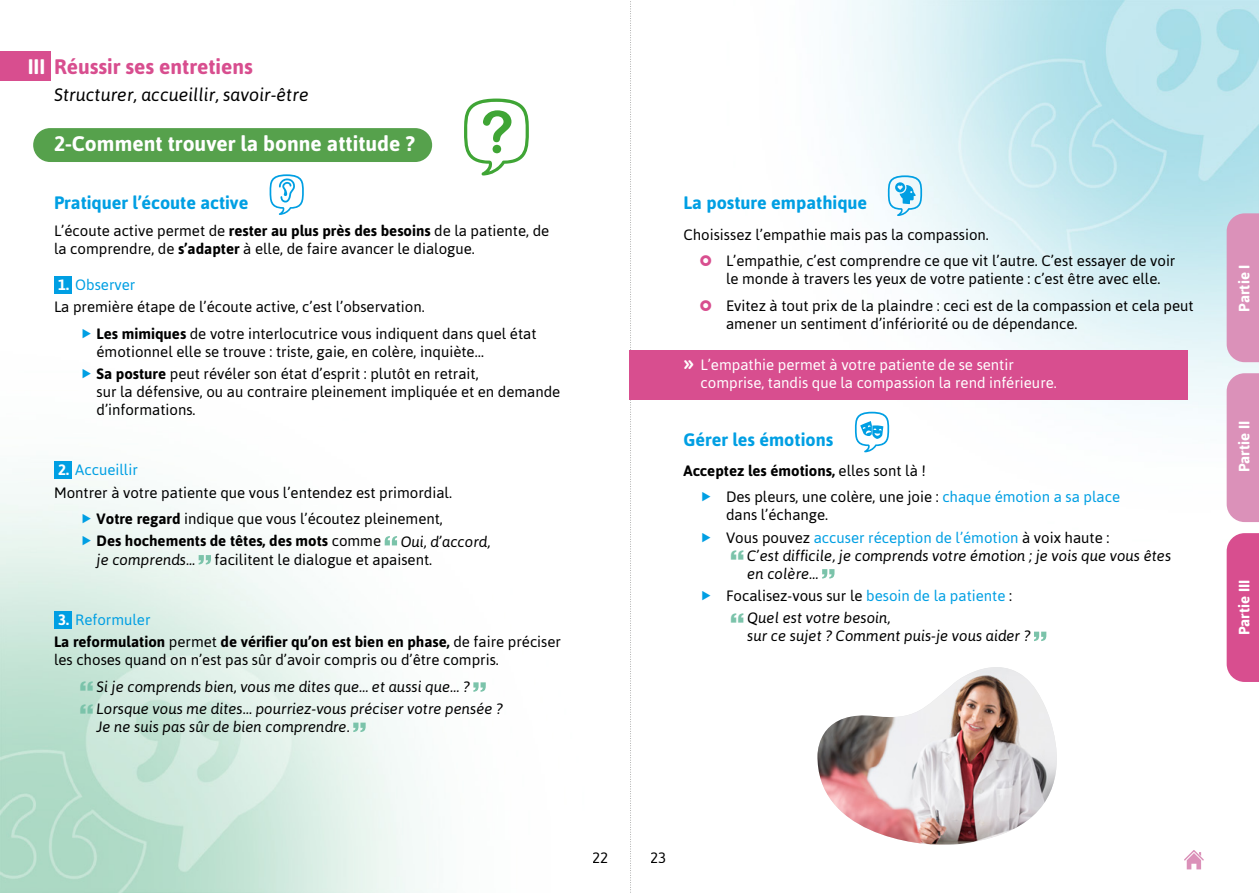
<style>
.page{position:relative;width:1259px;height:893px;background:#fff}
.page>*{position:absolute;margin:0;border:0;box-sizing:border-box;transform-origin:0 0}
.t1{font:700 21px "Asap";color:#fff}
.t2{font:700 21px "Asap";color:#d84e8f}
.t3{font:700 18px "Asap";color:#009fe3}
.t4{font:italic 18px "Asap";color:#000}
.t5{font:15px/18px "Asap";color:#000}
.t6{font:italic 15px/22.2px "Asap";color:#000}
.t7{font:700 15px/22.2px "Asap";color:#000}
.t8{font:15px/18px "Asap";color:#fff}
.t9{font:700 15px "Asap";color:#fff}
.s1{color:#fff}
.s2{font-weight:700}
.s3{font-weight:700;color:#fff}
.s4{color:#009fe3}
.s5{font-weight:400}
.s6{font-weight:400;color:#009fe3}
.s7{font-weight:700;font-size:21px}
.s8{font-style:italic}
</style>
<div class="page">
<img style="left:629px;top:0;width:630px;height:638px">
<svg style="left:1184px;top:850px;width:19px;height:19px"></svg>
<svg style="left:630px;top:0;width:1px;height:893px"></svg>
<div style="left:1226px;top:213px;width:33px;height:149px;background:#db91b9"></div>
<div style="left:1226px;top:373px;width:33px;height:149px;background:#db91b9"></div>
<div style="left:1226px;top:533px;width:33px;height:149px;background:#d84e8f"></div>
<img style="left:0;top:185px;width:428px;height:708px">
<div style="left:54px;top:276px;width:17px;height:17px;background:#009fe3"></div>
<div style="left:54px;top:462px;width:17px;height:17px;background:#009fe3"></div>
<div style="left:54px;top:611px;width:17px;height:18px;background:#009fe3"></div>
<div style="left:0;top:51px;width:50px;height:30px;background:#d84e8f"></div>
<svg style="left:385px;top:536px;width:12px;height:9px"></svg>
<svg style="left:199px;top:555px;width:12px;height:9px"></svg>
<svg style="left:473px;top:682px;width:13px;height:10px"></svg>
<svg style="left:353px;top:723px;width:13px;height:9px"></svg>
<svg style="left:822px;top:569px;width:12px;height:10px"></svg>
<svg style="left:1034px;top:632px;width:12px;height:9px"></svg>
<div style="left:33px;top:128px;width:399px;height:34px;background:#56a14c;border-radius:17px"></div>
<svg style="left:464px;top:99px;width:65px;height:77px"></svg>
<div style="left:629px;top:351px;width:559px;height:49px;background:#d84e8f"></div>
<img style="left:817px;top:667px;width:240px;height:178px">
<svg style="left:888px;top:175px;width:34px;height:41px"></svg>
<svg style="left:855px;top:412px;width:34px;height:40px"></svg>
<svg style="left:270px;top:174px;width:34px;height:41px"></svg>
<svg style="left:83px;top:328px;width:8px;height:10px"></svg>
<svg style="left:83px;top:369px;width:8px;height:9px"></svg>
<svg style="left:83px;top:514px;width:8px;height:9px"></svg>
<svg style="left:83px;top:536px;width:8px;height:10px"></svg>
<svg style="left:80px;top:681px;width:13px;height:10px"></svg>
<svg style="left:80px;top:703px;width:13px;height:10px"></svg>
<svg style="left:700px;top:255px;width:11px;height:11px"></svg>
<svg style="left:700px;top:300px;width:11px;height:11px"></svg>
<svg style="left:702px;top:492px;width:8px;height:10px"></svg>
<svg style="left:702px;top:532px;width:8px;height:10px"></svg>
<svg style="left:731px;top:550px;width:12px;height:10px"></svg>
<svg style="left:702px;top:591px;width:8px;height:9px"></svg>
<svg style="left:731px;top:612px;width:12px;height:10px"></svg>
<h1 class="t2" style="left:28px;top:55px;width:227px"><span class="s1">III</span> Réussir ses entretiens</h1>
<p class="t4" style="left:54px;top:84px;width:256px">Structurer, accueillir, savoir-être</p>
<h1 class="t1" style="left:54px;top:132px;width:362px">2-Comment trouver la bonne attitude ?</h1>
<p class="t3" style="left:54px;top:193px;width:196px">Pratiquer l’écoute active</p>
<p class="t5" style="left:54px;top:222px;width:497px">L’écoute active permet de <span class="s2">rester au plus près des besoins</span> de la patiente, de la comprendre, de <span class="s2">s’adapter</span> à elle, de faire avancer le dialogue.</p>
<p class="t5" style="left:54px;top:273px;width:372px;line-height:22.2px"><span class="s3">1.</span> <span class="s4">Observer<br></span>La première étape de l’écoute active, c’est l’observation.</p>
<p class="t5" style="left:97px;top:324px;width:441px"><span class="s2">Les mimiques</span> de votre interlocutrice vous indiquent dans quel état émotionnel elle se trouve : triste, gaie, en colère, inquiète…</p>
<p class="t5" style="left:97px;top:365px;width:465px"><span class="s2">Sa posture</span> peut révéler son état d’esprit : plutôt en retrait,<br>sur la défensive, ou au contraire pleinement impliquée et en demande d’informations.</p>
<p class="t5" style="left:54px;top:459px;width:399px;line-height:22.2px"><span class="s3">2.</span> <span class="s4">Accueillir<br></span>Montrer à votre patiente que vous l’entendez est primordial.</p>
<p class="t7" style="left:97px;top:508px;width:348px">Votre regard <span class="s5">indique que vous l’écoutez pleinement,<br></span>Des hochements de têtes, des mots <span class="s5">comme</span></p>
<p class="t6" style="left:401px;top:530px;width:91px">Oui, d’accord,</p>
<p class="t6" style="left:97px;top:548px;width:100px">je comprends...</p>
<p class="t5" style="left:215px;top:550px;width:219px">facilitent le dialogue et apaisent.</p>
<p class="t7" style="left:54px;top:608px;width:508px"><span class="s1">3.</span> <span class="s6">Reformuler<br></span>La reformulation <span class="s5">permet</span> de vérifier qu’on est bien en phase, <span class="s5">de faire préciser</span></p>
<p class="t5" style="left:54px;top:651px;width:446px">les choses quand on n’est pas sûr d’avoir compris ou d’être compris.</p>
<p class="t6" style="left:97px;top:675px;width:408px">Si je comprends bien, vous me dites que… et aussi que… ?<br>Lorsque vous me dites… pourriez-vous préciser votre pensée ?</p>
<p class="t6" style="left:97px;top:715px;width:255px">Je ne suis pas sûr de bien comprendre.</p>
<p class="t3" style="left:683px;top:193px;width:185px">La posture empathique</p>
<p class="t5" style="left:726px;top:221px;width:451px;line-height:26.5px;text-indent:-43px">Choisissez l’empathie mais pas la compassion.<br>L’empathie, c’est comprendre ce que vit l’autre. C’est essayer de voir</p>
<p class="t5" style="left:726px;top:265px;width:469px;line-height:26.5px">le monde à travers les yeux de votre patiente : c’est être avec elle.<br>Evitez à tout prix de la plaindre : ceci est de la compassion et cela peut</p>
<p class="t5" style="left:726px;top:314px;width:353px">amener un sentiment d’infériorité ou de dépendance.</p>
<p class="t8" style="left:700px;top:356px;width:358px;text-indent:-17px"><span class="s7">»</span> L’empathie permet à votre patiente de se sentir comprise, tandis que la compassion la rend inférieure.</p>
<p class="t3" style="left:683px;top:429px;width:151px">Gérer les émotions</p>
<p class="t5" style="left:726px;top:457px;width:395px;line-height:26.5px;text-indent:-43px"><span class="s2">Acceptez les émotions,</span> elles sont là !<br>Des pleurs, une colère, une joie : <span class="s4">chaque émotion a sa place</span></p>
<p class="t5" style="left:726px;top:504px;width:385px;line-height:22.2px">dans l’échange.<br>Vous pouvez <span class="s4">accuser réception de l’émotion</span> à voix haute :</p>
<p class="t6" style="left:747px;top:546px;width:425px;line-height:18px">C’est difficile, je comprends votre émotion ; je vois que vous êtes en colère…</p>
<p class="t5" style="left:747px;top:584px;width:266px;line-height:22.2px;text-indent:-21px">Focalisez-vous sur le <span class="s4">besoin de la patiente</span> :<br><span class="s8">Quel est votre besoin,</span></p>
<p class="t6" style="left:747px;top:625px;width:284px">sur ce sujet ? Comment puis-je vous aider ?</p>
<p class="t9" style="left:1235px;top:312px;width:49px;rotate:-90deg">Partie I</p>
<p class="t9" style="left:1235px;top:472px;width:53px;rotate:-90deg">Partie II</p>
<p class="t9" style="left:1235px;top:635px;width:57px;rotate:-90deg">Partie III</p>
<p class="t5" style="left:593px;top:848px;width:17px">22</p>
<p class="t5" style="left:651px;top:848px;width:17px">23</p>
</div>
